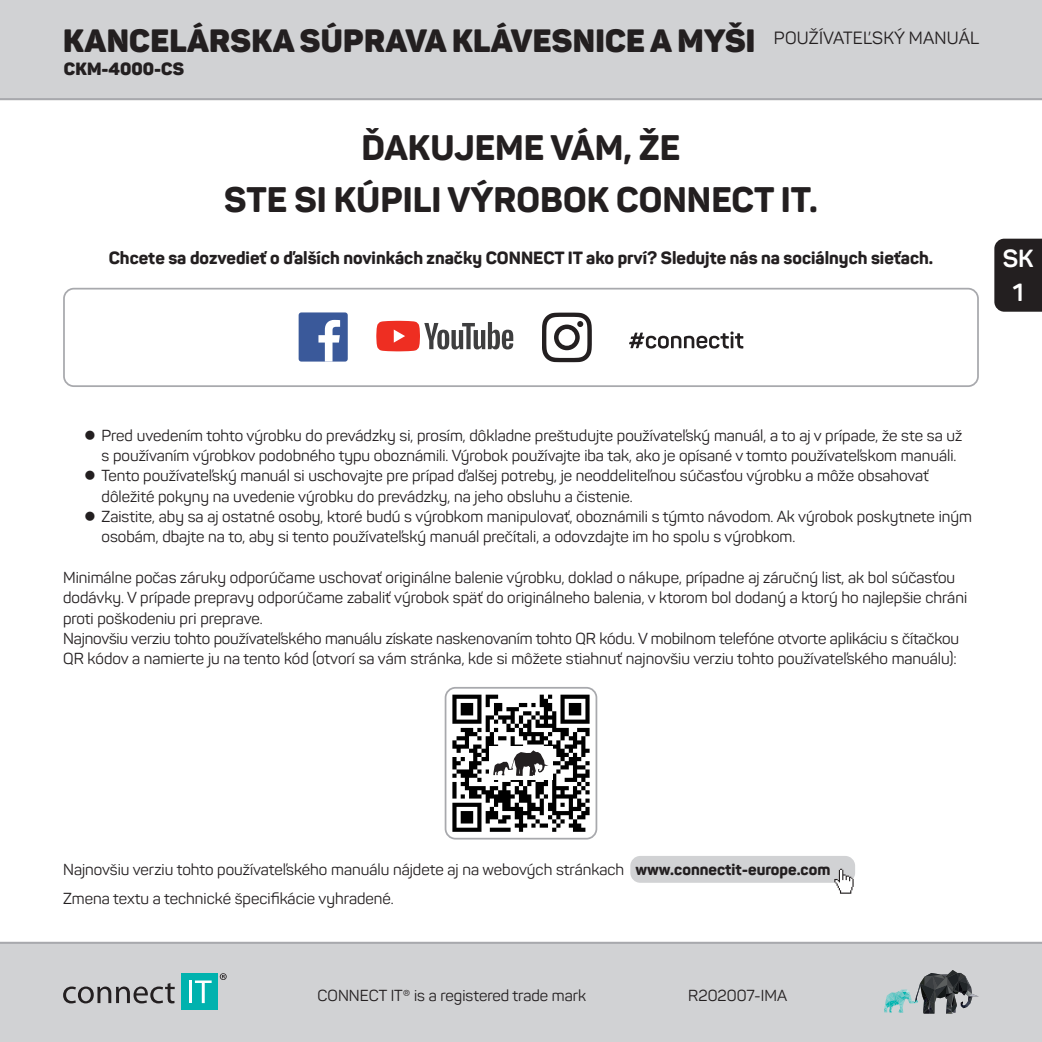
<style>
.page{position:relative;width:1042px;height:1042px;background:#fff}
.page>*{position:absolute;margin:0;border:0;box-sizing:border-box;transform-origin:0 0}
.t1{font:800 35px "Panton";color:#231f20}
.t2{font:900 31.85px "Panton";letter-spacing:.01em;color:#231f20}
.t3{font:700 24.5px/34.6px "Panton";color:#fff;text-align:center}
._02_Nadpis_1{font:800 17.5px "Panton";color:#231f20}
.t4{font:900 17.5px "Panton";letter-spacing:.005em;color:#231f20}
._04_Seznam_-_ctverec{font:15.75px/20.3px "Panton";color:#231f20}
.s1{font-weight:800}
</style>
<div class="page">
<div style="left:0;top:943px;width:1042px;height:99px;background:#d1d2d4"></div>
<div style="left:0;top:0;width:1042px;height:99px;background:#d1d2d4"></div>
<svg style="left:884px;top:970px;width:95px;height:43px"></svg>
<div style="left:181px;top:973px;width:37px;height:37px;background:#00b2ae"></div>
<hr style="left:189px;top:980px;width:3px;height:23px;background:#fff">
<svg style="left:195px;top:980px;width:17px;height:23px"></svg>
<svg style="left:63px;top:983px;width:112px;height:20px"></svg>
<svg style="left:220px;top:973px;width:7px;height:7px"></svg>
<div style="left:994px;top:239px;width:48px;height:73px;background:#231f20"></div>
<hr style="left:0;top:98px;width:1042px;height:2px;background:#a8a9ad">
<hr style="left:0;top:942px;width:1042px;height:1px;background:#a8a9ad">
<div style="left:630px;top:856px;width:225px;height:27px;background:#d1d2d4;border-radius:10px"></div>
<svg style="left:834px;top:869px;width:19px;height:25px"></svg>
<div style="left:299px;top:312px;width:49px;height:49px;background:#3a599a;border-radius:3px"></div>
<svg style="left:318px;top:320px;width:22px;height:41px"></svg>
<svg style="left:629px;top:331px;width:114px;height:18px"></svg>
<svg style="left:542px;top:312px;width:50px;height:50px"></svg>
<svg style="left:376px;top:321px;width:137px;height:30px"></svg>
<div style="left:63px;top:288px;width:916px;height:99px;border:2px solid #a8a9ad;border-radius:10px"></div>
<div style="left:445px;top:687px;width:152px;height:152px;border:2px solid #a8a9ad;border-radius:10px"></div>
<svg style="left:452px;top:694px;width:137px;height:138px"></svg>
<h2 class="t2" style="left:63px;top:20px;width:917px">KANCELÁRSKA SÚPRAVA KLÁVESNICE A MYŠI <sup>POUŽÍVATEĽSKÝ</sup> <sup>MANUÁL</sup></h2>
<p class="t4" style="left:64px;top:58px;width:122px">CKM-4000-CS</p>
<p class="t1" style="left:361px;top:125px;width:320px">ĎAKUJEME VÁM, ŽE</p>
<p class="t1" style="left:224px;top:177px;width:595px">STE SI KÚPILI VÝROBOK CONNECT IT.</p>
<p class="_02_Nadpis_1" style="left:109px;top:247px;width:826px">Chcete sa dozvedieť o ďalších novinkách značky CONNECT IT ako prví? Sledujte nás na sociálnych sieťach.</p>
<h3 class="t3" style="left:1002px;top:240px;width:32px">SK<br>1</h3>
<p class="_04_Seznam_-_ctverec" style="left:102px;top:425px;width:862px;text-indent:-18px">● Pred uvedením tohto výrobku do prevádzky si, prosím, dôkladne preštudujte používateľský manuál, a to aj v prípade, že ste sa už s používaním výrobkov podobného typu oboznámili. Výrobok používajte iba tak, ako je opísané v tomto používateľskom manuáli.</p>
<p class="_04_Seznam_-_ctverec" style="left:102px;top:466px;width:829px;text-indent:-18px">● Tento používateľský manuál si uschovajte pre prípad ďalšej potreby, je neoddeliteľnou súčasťou výrobku a môže obsahovať dôležité pokyny na uvedenie výrobku do prevádzky, na jeho obsluhu a čistenie.</p>
<p class="_04_Seznam_-_ctverec" style="left:102px;top:506px;width:872px;text-indent:-18px">● Zaistite, aby sa aj ostatné osoby, ktoré budú s výrobkom manipulovať, oboznámili s týmto návodom. Ak výrobok poskytnete iným osobám, dbajte na to, aby si tento používateľský manuál prečítali, a odovzdajte im ho spolu s výrobkom.</p>
<p class="_04_Seznam_-_ctverec" style="left:63px;top:567px;width:905px">Minimálne počas záruky odporúčame uschovať originálne balenie výrobku, doklad o nákupe, prípadne aj záručný list, ak bol súčasťou dodávky. V prípade prepravy odporúčame zabaliť výrobok späť do originálneho balenia, v ktorom bol dodaný a ktorý ho najlepšie chráni proti poškodeniu pri preprave.</p>
<p class="_04_Seznam_-_ctverec" style="left:63px;top:628px;width:897px">Najnovšiu verziu tohto používateľského manuálu získate naskenovaním tohto QR kódu. V mobilnom telefóne otvorte aplikáciu s čítačkou<br>QR kódov a namierte ju na tento kód (otvorí sa vám stránka, kde si môžete stiahnuť najnovšiu verziu tohto používateľského manuálu):</p>
<p class="_04_Seznam_-_ctverec" style="left:63px;top:859px;width:769px">Najnovšiu verziu tohto používateľského manuálu nájdete aj na webových stránkach <span class="s1">www.connectit-europe.com</span></p>
<p class="_04_Seznam_-_ctverec" style="left:63px;top:888px;width:332px">Zmena textu a technické špecifikácie vyhradené.</p>
<p class="_04_Seznam_-_ctverec" style="left:318px;top:985px;width:270px">CONNECT IT®️ is a registered trade mark</p>
<p class="_04_Seznam_-_ctverec" style="left:688px;top:985px;width:100px">R202007-IMA</p>
</div>
